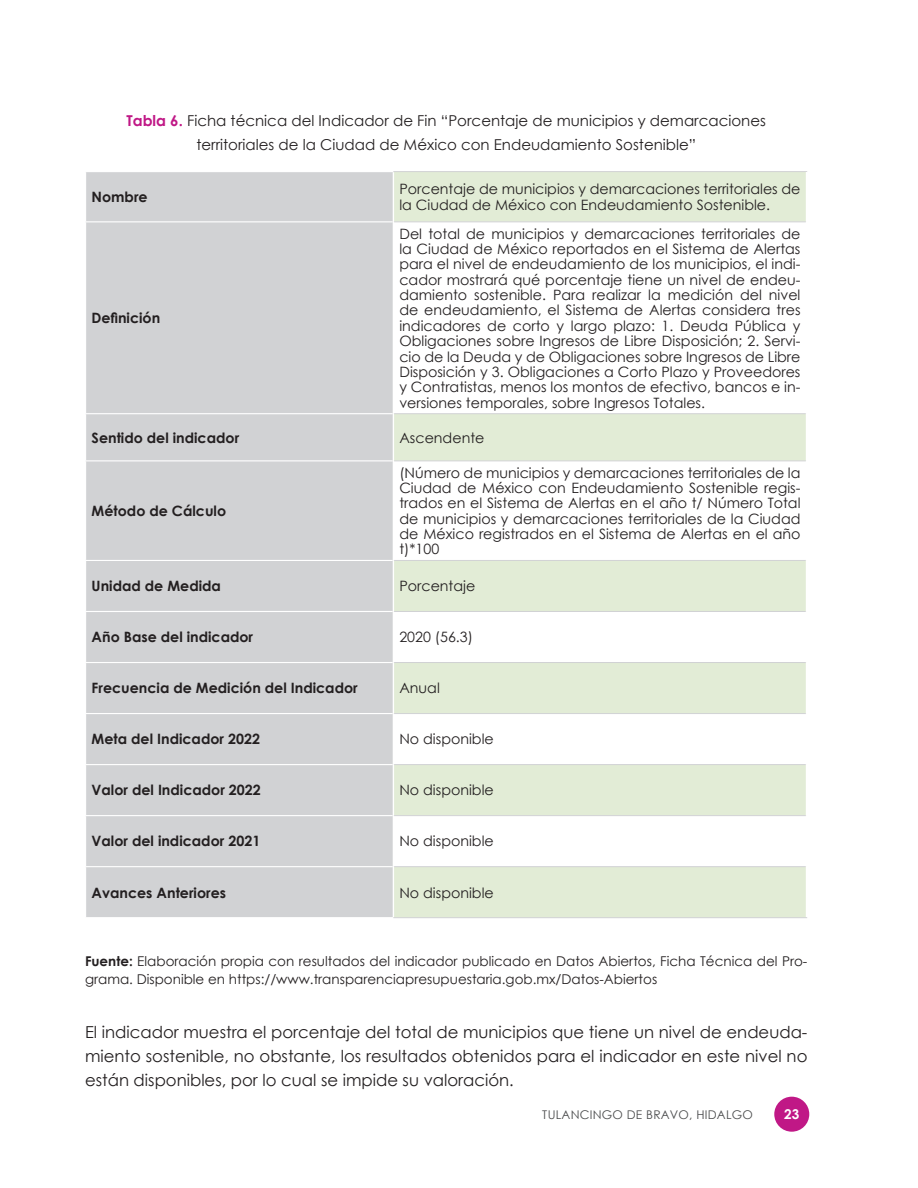
<style>
.page{position:relative;width:918px;height:1188px;background:#fff}
.page>*{position:absolute;margin:0;border:0;box-sizing:border-box;transform-origin:0 0}
.TXT1{font:16.5px/24px "Century Gothic";color:#231f20;text-align:justify}
.Tabla-TIT{font:15px/24px "Century Gothic";color:#231f20;text-align:center}
.t1{font:14.25px/15.5px "Century Gothic";color:#231f20;text-align:justify}
.t2{font:700 14.25px "Century Gothic";color:#231f20}
.Fuente{font:13.5px/18px "Century Gothic";color:#231f20}
.t3{font:700 13.5px "Century Gothic";color:#fff}
.t4{font:12px "Century Gothic";letter-spacing:.02em;color:#4b4c4d}
.s1{font-weight:700;color:#c01886}
.s2{font-weight:700}
</style>
<div class="page">
<div style="left:774px;top:1097px;width:35px;height:35px;background:#c01886;border-radius:50%"></div>
<div style="left:86px;top:172px;width:307px;height:745px;background:#d1d2d4"></div>
<div style="left:394px;top:172px;width:412px;height:745px;background:#e2ecd6"></div>
<svg style="left:394px;top:223px;width:412px;height:643px"></svg>
<hr style="left:85px;top:221px;width:308px;height:1px;background:#fff">
<hr style="left:85px;top:413px;width:308px;height:1px;background:#fff">
<hr style="left:85px;top:460px;width:308px;height:1px;background:#fff">
<hr style="left:85px;top:560px;width:308px;height:1px;background:#fff">
<hr style="left:85px;top:611px;width:308px;height:1px;background:#fff">
<hr style="left:85px;top:662px;width:308px;height:1px;background:#fff">
<hr style="left:85px;top:713px;width:308px;height:1px;background:#fff">
<hr style="left:85px;top:764px;width:308px;height:1px;background:#fff">
<hr style="left:85px;top:815px;width:308px;height:1px;background:#fff">
<hr style="left:85px;top:866px;width:308px;height:1px;background:#fff">
<hr style="left:393px;top:171px;width:414px;height:1px;background:#d1d2d4">
<hr style="left:394px;top:222px;width:412px;height:1px;background:#d1d2d4">
<hr style="left:394px;top:413px;width:412px;height:1px;background:#d1d2d4">
<hr style="left:394px;top:461px;width:412px;height:1px;background:#d1d2d4">
<hr style="left:394px;top:560px;width:412px;height:1px;background:#d1d2d4">
<hr style="left:394px;top:713px;width:412px;height:1px;background:#d1d2d4">
<hr style="left:394px;top:764px;width:412px;height:1px;background:#d1d2d4">
<hr style="left:394px;top:815px;width:412px;height:1px;background:#d1d2d4">
<hr style="left:394px;top:866px;width:412px;height:1px;background:#d1d2d4">
<hr style="left:393px;top:917px;width:414px;height:1px;background:#d1d2d4">
<hr style="left:394px;top:611px;width:412px;height:1px;background:#d1d2d4">
<hr style="left:394px;top:662px;width:412px;height:1px;background:#d1d2d4">
<p class="Tabla-TIT" style="left:126px;top:108px;width:641px"><span class="s1">Tabla 6.</span> Ficha técnica del Indicador de Fin “Porcentaje de municipios y demarcaciones territoriales de la Ciudad de México con Endeudamiento Sostenible”</p>
<p class="t2" style="left:92px;top:186px;width:58px">Nombre</p>
<p class="t1" style="left:399px;top:181px;width:403px">Porcentaje de municipios y demarcaciones territoriales de la Ciudad de México con Endeudamiento Sostenible.</p>
<p class="t2" style="left:92px;top:307px;width:70px">Definición</p>
<p class="t1" style="left:399px;top:225px;width:403px">Del total de municipios y demarcaciones territoriales de la Ciudad de México reportados en el Sistema de Alertas para el nivel de endeudamiento de los municipios, el indi&shy;cador mostrará qué porcentaje tiene un nivel de endeu&shy;damiento sostenible. Para realizar la medición del nivel de endeudamiento, el Sistema de Alertas considera tres indicadores de corto y largo plazo: 1. Deuda Pública y Obligaciones sobre Ingresos de Libre Disposición; 2. Servi&shy;cio de la Deuda y de Obligaciones sobre Ingresos de Libre Disposición y 3. Obligaciones a Corto Plazo y Proveedores y Contratistas, menos los montos de efectivo, bancos e in&shy;versiones temporales, sobre Ingresos Totales.</p>
<p class="t2" style="left:92px;top:427px;width:149px">Sentido del indicador</p>
<p class="t1" style="left:399px;top:430px;width:87px">Ascendente</p>
<p class="t2" style="left:92px;top:500px;width:136px">Método de Cálculo</p>
<p class="t1" style="left:399px;top:464px;width:403px">(Número de municipios y demarcaciones territoriales de la Ciudad de México con Endeudamiento Sostenible regis&shy;trados en el Sistema de Alertas en el año t/ Número Total de municipios y demarcaciones territoriales de la Ciudad de México registrados en el Sistema de Alertas en el año t)*100</p>
<p class="t2" style="left:92px;top:575px;width:131px">Unidad de Medida</p>
<p class="t1" style="left:399px;top:578px;width:77px">Porcentaje</p>
<p class="t2" style="left:92px;top:626px;width:163px">Año Base del indicador</p>
<p class="t1" style="left:399px;top:629px;width:75px">2020 (56.3)</p>
<p class="t2" style="left:92px;top:677px;width:268px">Frecuencia de Medición del Indicador</p>
<p class="t1" style="left:399px;top:680px;width:42px">Anual</p>
<p class="t2" style="left:92px;top:728px;width:170px">Meta del Indicador 2022</p>
<p class="t1" style="left:399px;top:731px;width:96px">No disponible</p>
<p class="t2" style="left:92px;top:779px;width:171px">Valor del Indicador 2022</p>
<p class="t1" style="left:399px;top:782px;width:96px">No disponible</p>
<p class="t2" style="left:92px;top:831px;width:170px">Valor del indicador 2021</p>
<p class="t1" style="left:399px;top:833px;width:96px">No disponible</p>
<p class="t2" style="left:92px;top:882px;width:136px">Avances Anteriores</p>
<p class="t1" style="left:399px;top:884px;width:96px">No disponible</p>
<p class="Fuente" style="left:85px;top:952px;width:724px"><span class="s2">Fuente:</span> Elaboración propia con resultados del indicador publicado en Datos Abiertos, Ficha Técnica del Pro&shy;grama. Disponible en https://www.transparenciapresupuestaria.gob.mx/Datos-Abiertos</p>
<p class="TXT1" style="left:85px;top:1020px;width:724px">El indicador muestra el porcentaje del total de municipios que tiene un nivel de endeuda&shy;miento sostenible, no obstante, los resultados obtenidos para el indicador en este nivel no están disponibles, por lo cual se impide su valoración.</p>
<p class="t4" style="left:542px;top:1106px;width:212px">TULANCINGO DE BRAVO, HIDALGO</p>
<p class="t3" style="left:784px;top:1104px;width:17px">23</p>
</div>
